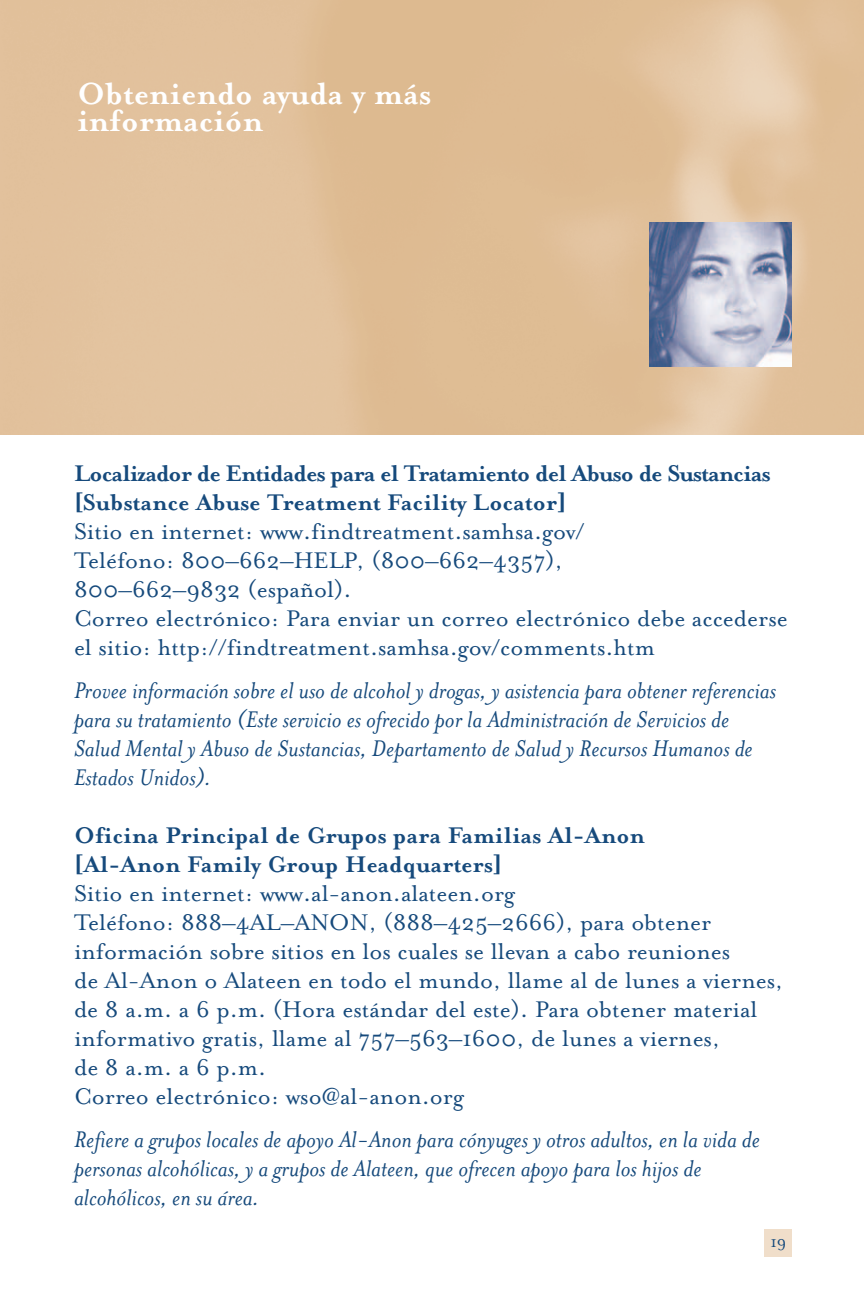
<style>
.page{position:relative;width:864px;height:1296px;background:#fff}
.page>*{position:absolute;margin:0;border:0;box-sizing:border-box;transform-origin:0 0}
.t1{font:700 35px/27px "Mrs Eaves";color:#fff}
.t2{font:26px/29px "Mrs Eaves Roman";color:#164a7c}
.t3{font:italic 26px/29px "Mrs Eaves";color:#164a7c}
.t4{font:700 26px/29px "Mrs Eaves";letter-spacing:-.035em;color:#164a7c}
.t5{font:700 26px/29px "Mrs Eaves";color:#164a7c}
.t6{font:18px "Mrs Eaves Roman";color:#164a7c}
</style>
<div class="page">
<div style="left:764px;top:1229px;width:28px;height:28px;background:#f0deca"></div>
<img style="left:0;top:1px;width:864px;height:433px">
<img style="left:649px;top:223px;width:143px;height:143px">
<p class="t1" style="left:77px;top:78px;width:356px">Obteniendo ayuda y más información</p>
<h2 class="t4" style="left:74px;top:457px;width:698px">Localizador de Entidades para el Tratamiento del Abuso de Sustancias [Substance Abuse Treatment Facility Locator]</h2>
<p class="t2" style="left:74px;top:515px;width:715px">Sitio en internet: www.findtreatment.samhsa.gov/<br>Teléfono: 800–662–HELP, (800–662–4357),<br>800–662–9832 (español).<br>Correo electrónico: Para enviar un correo electrónico debe accederse el sitio: http://findtreatment.samhsa.gov/comments.htm</p>
<p class="t3" style="left:74px;top:674px;width:704px">Provee información sobre el uso de alcohol y drogas, y asistencia para obtener referencias para su tratamiento (Este servicio es ofrecido por la Administración de Servicios de Salud Mental y Abuso de Sustancias, Departamento de Salud y Recursos Humanos de Estados Unidos).</p>
<h2 class="t5" style="left:74px;top:819px;width:572px">Oficina Principal de Grupos para Familias Al-Anon [Al-Anon Family Group Headquarters]</h2>
<p class="t2" style="left:74px;top:877px;width:711px">Sitio en internet: www.al-anon.alateen.org<br>Teléfono: 888–4AL–ANON, (888–425–2666), para obtener información sobre sitios en los cuales se llevan a cabo reuniones<br>de Al-Anon o Alateen en todo el mundo, llame al de lunes a viernes, de 8 a.m. a 6 p.m. (Hora estándar del este). Para obtener material informativo gratis, llame al 757–563–1600, de lunes a viernes,<br>de 8 a.m. a 6 p.m.<br>Correo electrónico: wso@al-anon.org</p>
<p class="t3" style="left:74px;top:1124px;width:687px">Refiere a grupos locales de apoyo Al-Anon para cónyuges y otros adultos, en la vida de personas alcohólicas, y a grupos de Alateen, que ofrecen apoyo para los hijos de alcohólicos, en su área.</p>
<p class="t6" style="left:770px;top:1230px;width:17px">19</p>
</div>
